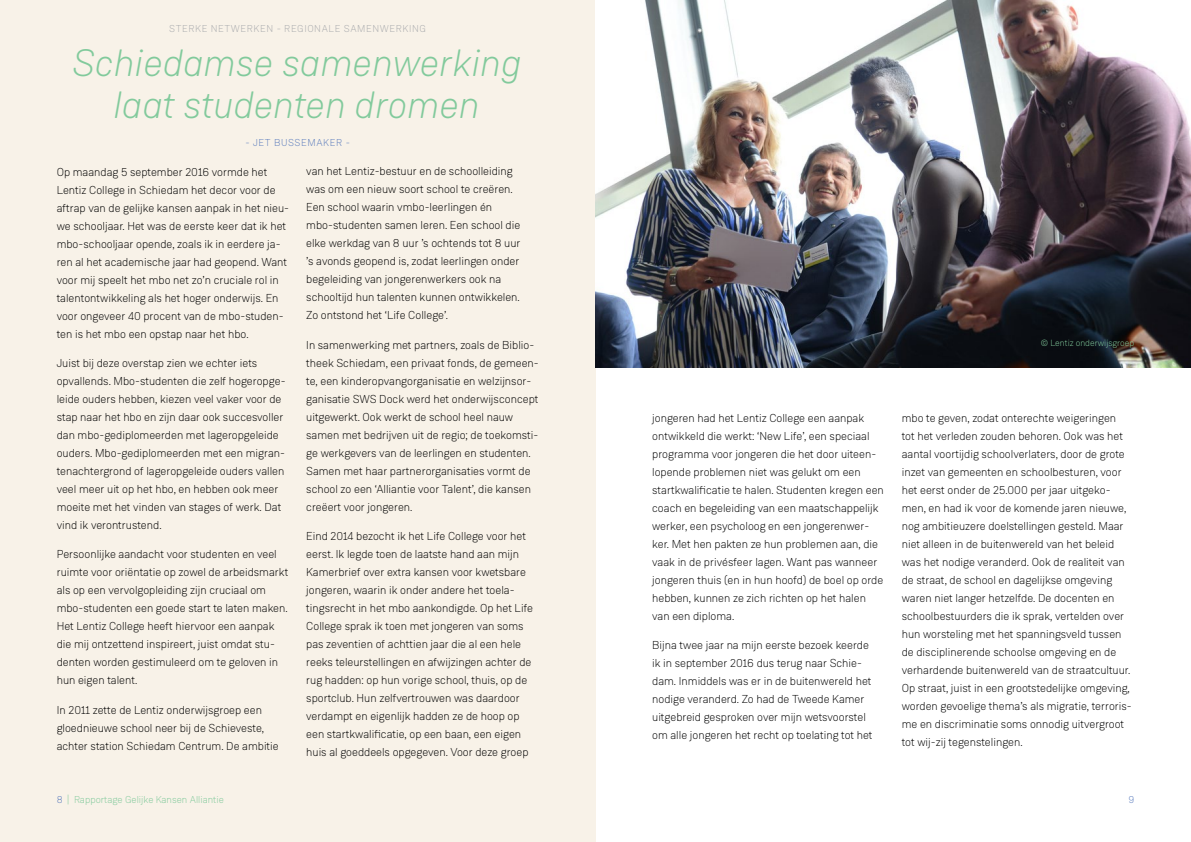
<style>
.page{position:relative;width:1191px;height:842px;background:#fff}
.page>*{position:absolute;margin:0;border:0;box-sizing:border-box;transform-origin:0 0}
.t1{font:italic 300 38px/42px "Weissenhof Grotesk";color:#82ca9c;text-align:center}
.t2{font:300 11.5px/18px "Weissenhof Grotesk";color:#000}
.t3{font:300 10px "Weissenhof Grotesk";letter-spacing:.06em;color:#a7a9ac}
.t4{font:300 10px "Weissenhof Grotesk";color:#82ca9c}
.t5{font:300 10px "Weissenhof Grotesk";letter-spacing:.06em;color:#587abc}
.t6{font:300 9px "Weissenhof Grotesk";color:#82ca9c}
.s1{color:#587abc}
</style>
<div class="page">
<div style="left:0;top:0;width:595px;height:842px;background:#f8f2e8"></div>
<img style="left:595px;top:0;width:596px;height:368px">
<p class="t3" style="left:169px;top:23px;width:258px">STERKE NETWERKEN - REGIONALE SAMENWERKING</p>
<h1 class="t1" style="left:73px;top:42px;width:451px">Schiedamse samenwerking laat studenten dromen</h1>
<p class="t5" style="left:245px;top:137px;width:106px">- JET BUSSEMAKER -</p>
<p class="t2" style="left:57px;top:162px;width:234px">Op maandag 5 september 2016 vormde het Lentiz College in Schiedam het decor voor de aftrap van de gelijke kansen aanpak in het nieu&shy;we schooljaar. Het was de eerste keer dat ik het mbo-schooljaar opende, zoals ik in eerdere ja&shy;ren al het academische jaar had geopend. Want voor mij speelt het mbo net zo’n cruciale rol in talentontwikkeling als het hoger onderwijs. En voor ongeveer 40 procent van de mbo-studen&shy;ten is het mbo een opstap naar het hbo.</p>
<p class="t2" style="left:57px;top:354px;width:230px">Juist bij deze overstap zien we echter iets opvallends. Mbo-studenten die zelf hogeropge&shy;leide ouders hebben, kiezen veel vaker voor de stap naar het hbo en zijn daar ook succesvoller dan mbo-gediplomeerden met lageropgeleide ouders. Mbo-gediplomeerden met een migran&shy;tenachtergrond of lageropgeleide ouders vallen veel meer uit op het hbo, en hebben ook meer moeite met het vinden van stages of werk. Dat vind ik verontrustend.</p>
<p class="t2" style="left:57px;top:545px;width:233px">Persoonlijke aandacht voor studenten en veel ruimte voor oriëntatie op zowel de arbeidsmarkt als op een vervolgopleiding zijn cruciaal om mbo-studenten een goede start te laten maken.<br>Het Lentiz College heeft hiervoor een aanpak die mij ontzettend inspireert, juist omdat stu&shy;denten worden gestimuleerd om te geloven in hun eigen talent.</p>
<p class="t2" style="left:57px;top:700px;width:224px">In 2011 zette de Lentiz onderwijsgroep een gloednieuwe school neer bij de Schieveste, achter station Schiedam Centrum. De ambitie</p>
<p class="t2" style="left:306px;top:162px;width:216px">van het Lentiz-bestuur en de schoolleiding was om een nieuw soort school te creëren.<br>Een school waarin vmbo-leerlingen én mbo-studenten samen leren. Een school die elke werkdag van 8 uur ’s ochtends tot 8 uur ’s avonds geopend is, zodat leerlingen onder begeleiding van jongerenwerkers ook na schooltijd hun talenten kunnen ontwikkelen.<br>Zo ontstond het ‘Life College’.</p>
<p class="t2" style="left:306px;top:336px;width:234px">In samenwerking met partners, zoals de Biblio&shy;theek Schiedam, een privaat fonds, de gemeen&shy;te, een kinderopvangorganisatie en welzijnsor&shy;ganisatie SWS Dock werd het onderwijsconcept uitgewerkt. Ook werkt de school heel nauw samen met bedrijven uit de regio; de toekomsti&shy;ge werkgevers van de leerlingen en studenten.<br>Samen met haar partnerorganisaties vormt de school zo een ‘Alliantie voor Talent’, die kansen creëert voor jongeren.</p>
<p class="t2" style="left:306px;top:527px;width:228px">Eind 2014 bezocht ik het Life College voor het eerst. Ik legde toen de laatste hand aan mijn Kamerbrief over extra kansen voor kwetsbare jongeren, waarin ik onder andere het toela&shy;tingsrecht in het mbo aankondigde. Op het Life College sprak ik toen met jongeren van soms pas zeventien of achttien jaar die al een hele reeks teleurstellingen en afwijzingen achter de rug hadden: op hun vorige school, thuis, op de sportclub. Hun zelfvertrouwen was daardoor verdampt en eigenlijk hadden ze de hoop op een startkwalificatie, op een baan, een eigen huis al goeddeels opgegeven. Voor deze groep</p>
<p class="t6" style="left:1041px;top:337px;width:95px">© Lentiz onderwijsgroep</p>
<p class="t2" style="left:652px;top:409px;width:233px">jongeren had het Lentiz College een aanpak ontwikkeld die werkt: ‘New Life’, een speciaal programma voor jongeren die het door uiteen&shy;lopende problemen niet was gelukt om een startkwalificatie te halen. Studenten kregen een coach en begeleiding van een maatschappelijk werker, een psycholoog en een jongerenwer&shy;ker. Met hen pakten ze hun problemen aan, die vaak in de privésfeer lagen. Want pas wanneer jongeren thuis (en in hun hoofd) de boel op orde hebben, kunnen ze zich richten op het halen van een diploma.</p>
<p class="t2" style="left:652px;top:636px;width:222px">Bijna twee jaar na mijn eerste bezoek keerde ik in september 2016 dus terug naar Schie&shy;dam. Inmiddels was er in de buitenwereld het nodige veranderd. Zo had de Tweede Kamer uitgebreid gesproken over mijn wetsvoorstel om alle jongeren het recht op toelating tot het</p>
<p class="t2" style="left:901px;top:409px;width:231px">mbo te geven, zodat onterechte weigeringen tot het verleden zouden behoren. Ook was het aantal voortijdig schoolverlaters, door de grote inzet van gemeenten en schoolbesturen, voor het eerst onder de 25.000 per jaar uitgeko&shy;men, en had ik voor de komende jaren nieuwe, nog ambitieuzere doelstellingen gesteld. Maar niet alleen in de buitenwereld van het beleid was het nodige veranderd. Ook de realiteit van de straat, de school en dagelijkse omgeving waren niet langer hetzelfde. De docenten en schoolbestuurders die ik sprak, vertelden over hun worsteling met het spanningsveld tussen de disciplinerende schoolse omgeving en de verhardende buitenwereld van de straatcultuur.<br>Op straat, juist in een grootstedelijke omgeving, worden gevoelige thema’s als migratie, terroris&shy;me en discriminatie soms onnodig uitvergroot tot wij-zij tegenstelingen.</p>
<p class="t4" style="left:57px;top:794px;width:169px"><span class="s1">8</span> | Rapportage Gelijke Kansen Alliantie</p>
<p class="t5" style="left:1128px;top:794px;width:7px">9</p>
</div>
